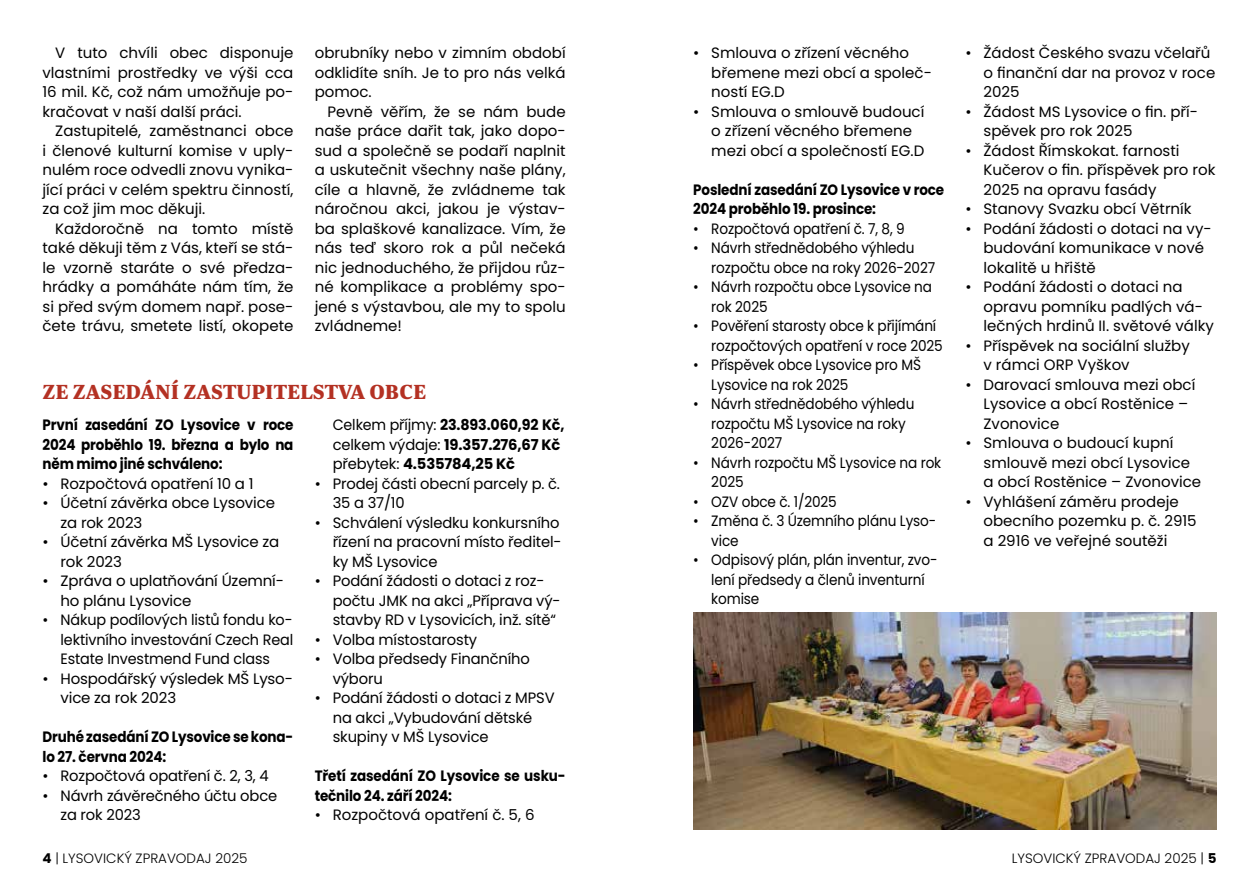
<style>
.page{position:relative;width:1259px;height:893px;background:#fff}
.page>*{position:absolute;margin:0;border:0;box-sizing:border-box;transform-origin:0 0}
.t1{font:900 24px "Newzald";color:#b43123}
.t2{font:15px/19.5px "Poppins";letter-spacing:-.01em;color:#000}
.t3{font:15px/19.5px "Poppins";letter-spacing:-.01em;color:#000;scale:.91 1}
.t4{font:700 15px/19.5px "Poppins";letter-spacing:-.01em;color:#000;scale:.9 1}
.t5{font:15px/19.5px "Poppins";letter-spacing:-.01em;color:#000;text-align:justify;scale:.96 1}
.t6{font:700 15px/19.5px "Poppins";letter-spacing:-.01em;color:#000;scale:.95 1}
.t7{font:300 13.5px "Poppins";color:#000}
.s1{font-weight:400}
.s2{font-weight:700}
</style>
<div class="page">
<img style="left:693px;top:612px;width:523px;height:217px">
<p class="t2" style="left:43px;top:43px;width:252px;text-align:justify;text-indent:13px">V tuto chvíli obec disponuje vlastními prostředky ve výši cca 16 mil. Kč, což nám umožňuje po&shy;kračovat v naší další práci.</p>
<p class="t2" style="left:43px;top:121px;width:252px;text-align:justify;text-indent:13px">Zastupitelé, zaměstnanci obce i členové kulturní komise v uply&shy;nulém roce odvedli znovu vynika&shy;jící práci v celém spektru činností, za což jim moc děkuji.</p>
<p class="t2" style="left:43px;top:219px;width:252px;text-align:justify;text-indent:13px">Každoročně na tomto místě také děkuji těm z Vás, kteří se stá&shy;le vzorně staráte o své předza&shy;hrádky a pomáháte nám tím, že si před svým domem např. pose&shy;čete trávu, smetete listí, okopete</p>
<p class="t2" style="left:315px;top:43px;width:252px;text-align:justify">obrubníky nebo v zimním období odklidíte sníh. Je to pro nás velká pomoc.</p>
<p class="t2" style="left:315px;top:102px;width:252px;text-align:justify;text-indent:13px">Pevně věřím, že se nám bude naše práce dařit tak, jako dopo&shy;sud a společně se podaří naplnit a uskutečnit všechny naše plány, cíle a hlavně, že zvládneme tak náročnou akci, jakou je výstav&shy;ba splaškové kanalizace. Vím, že nás teď skoro rok a půl nečeká nic jednoduchého, že přijdou růz&shy;né komplikace a problémy spo&shy;jené s výstavbou, ale my to spolu zvládneme!</p>
<h1 class="t1" style="left:43px;top:375px;width:385px">ZE ZASEDÁNÍ ZASTUPITELSTVA OBCE</h1>
<p class="t4" style="left:43px;top:415px;width:280px;text-align:justify">První zasedání ZO Lysovice v roce 2024 proběhlo 19. března a bylo na něm mimo jiné schváleno:</p>
<p class="t2" style="left:43px;top:474px;width:212px">• Rozpočtová opatření 10 a 1</p>
<p class="t2" style="left:61px;top:493px;width:216px;text-indent:-18px">• Účetní závěrka obce Lysovice za rok 2023</p>
<p class="t2" style="left:61px;top:532px;width:220px;text-indent:-18px">• Účetní závěrka MŠ Lysovice za rok 2023</p>
<p class="t2" style="left:61px;top:571px;width:225px;text-indent:-18px">• Zpráva o uplatňování Územní&shy;ho plánu Lysovice</p>
<p class="t5" style="left:61px;top:610px;width:244px;text-indent:-18px">• Nákup podílových listů fondu ko&shy;lektivního investování Czech Real Estate Investmend Fund class</p>
<p class="t2" style="left:61px;top:669px;width:234px;text-indent:-18px">• Hospodářský výsledek MŠ Lyso&shy;vice za rok 2023</p>
<p class="t4" style="left:43px;top:727px;width:280px">Druhé zasedání ZO Lysovice se kona&shy;lo 27. června 2024:</p>
<p class="t2" style="left:43px;top:766px;width:228px">• Rozpočtová opatření č. 2, 3, 4</p>
<p class="t2" style="left:61px;top:786px;width:218px;text-indent:-18px">• Návrh závěrečného účtu obce za rok 2023</p>
<p class="t6" style="left:333px;top:415px;width:245px"><span class="s1">Celkem příjmy:</span> 23.893.060,92 Kč, <span class="s1">celkem výdaje:</span> 19.357.276,67 Kč <span class="s1">přebytek:</span> 4.535784,25 Kč</p>
<p class="t2" style="left:333px;top:474px;width:229px;text-indent:-18px">• Prodej části obecní parcely p. č.<br>35 a 37/10</p>
<p class="t2" style="left:333px;top:513px;width:230px;text-indent:-18px">• Schválení výsledku konkursního řízení na pracovní místo ředitel&shy;ky MŠ Lysovice</p>
<p class="t2" style="left:333px;top:571px;width:229px;text-indent:-18px">• Podání žádosti o dotaci z roz&shy;počtu JMK na akci „Příprava vý&shy;stavby RD v Lysovicích, inž. sítě“</p>
<p class="t2" style="left:315px;top:630px;width:164px">• Volba místostarosty</p>
<p class="t2" style="left:333px;top:649px;width:199px;text-indent:-18px">• Volba předsedy Finančního výboru</p>
<p class="t2" style="left:333px;top:688px;width:223px;text-indent:-18px">• Podání žádosti o dotaci z MPSV na akci „Vybudování dětské skupiny v MŠ Lysovice</p>
<p class="t4" style="left:315px;top:766px;width:280px">Třetí zasedání ZO Lysovice se usku&shy;tečnilo 24. září 2024:</p>
<p class="t2" style="left:315px;top:805px;width:221px">• Rozpočtová opatření č. 5, 6</p>
<p class="t2" style="left:711px;top:43px;width:222px;text-indent:-18px">• Smlouva o zřízení věcného břemene mezi obcí a společ&shy;ností EG.D</p>
<p class="t2" style="left:711px;top:102px;width:215px;text-indent:-18px">• Smlouva o smlouvě budoucí o zřízení věcného břemene mezi obcí a společností EG.D</p>
<p class="t4" style="left:693px;top:180px;width:280px">Poslední zasedání ZO Lysovice v roce<br>2024 proběhlo 19. prosince:</p>
<p class="t3" style="left:693px;top:219px;width:234px">• Rozpočtová opatření č. 7, 8, 9</p>
<p class="t3" style="left:711px;top:238px;width:248px;text-indent:-18px">• Návrh střednědobého výhledu rozpočtu obce na roky 2026-2027</p>
<p class="t3" style="left:711px;top:277px;width:244px;text-indent:-18px">• Návrh rozpočtu obce Lysovice na rok 2025</p>
<p class="t3" style="left:711px;top:316px;width:256px;text-indent:-18px">• Pověření starosty obce k přijímání rozpočtových opatření v roce 2025</p>
<p class="t3" style="left:711px;top:355px;width:232px;text-indent:-18px">• Příspěvek obce Lysovice pro MŠ<br>Lysovice na rok 2025</p>
<p class="t3" style="left:711px;top:394px;width:225px;text-indent:-18px">• Návrh střednědobého výhledu rozpočtu MŠ Lysovice na roky<br>2026-2027</p>
<p class="t3" style="left:711px;top:453px;width:254px;text-indent:-18px">• Návrh rozpočtu MŠ Lysovice na rok<br>2025</p>
<p class="t3" style="left:693px;top:492px;width:159px">• OZV obce č. 1/2025</p>
<p class="t3" style="left:711px;top:511px;width:249px;text-indent:-18px">• Změna č. 3 Územního plánu Lyso&shy;vice</p>
<p class="t3" style="left:711px;top:550px;width:250px;text-indent:-18px">• Odpisový plán, plán inventur, zvo&shy;lení předsedy a členů inventurní komise</p>
<p class="t2" style="left:983px;top:43px;width:233px;text-indent:-18px">• Žádost Českého svazu včelařů o finanční dar na provoz v roce<br>2025</p>
<p class="t2" style="left:983px;top:102px;width:216px;text-indent:-18px">• Žádost MS Lysovice o fin. pří&shy;spěvek pro rok 2025</p>
<p class="t2" style="left:983px;top:141px;width:233px;text-indent:-18px">• Žádost Římskokat. farnosti<br>Kučerov o fin. příspěvek pro rok<br>2025 na opravu fasády</p>
<p class="t2" style="left:965px;top:199px;width:228px">• Stanovy Svazku obcí Větrník</p>
<p class="t2" style="left:983px;top:219px;width:230px;text-indent:-18px">• Podání žádosti o dotaci na vy&shy;budování komunikace v nové lokalitě u hřiště</p>
<p class="t2" style="left:983px;top:277px;width:232px;text-indent:-18px">• Podání žádosti o dotaci na opravu pomníku padlých vá&shy;lečných hrdinů II. světové války</p>
<p class="t2" style="left:983px;top:336px;width:208px;text-indent:-18px">• Příspěvek na sociální služby v rámci ORP Vyškov</p>
<p class="t2" style="left:983px;top:375px;width:213px;text-indent:-18px">• Darovací smlouva mezi obcí<br>Lysovice a obcí Rostěnice –<br>Zvonovice</p>
<p class="t2" style="left:983px;top:433px;width:219px;text-indent:-18px">• Smlouva o budoucí kupní smlouvě mezi obcí Lysovice a obcí Rostěnice – Zvonovice</p>
<p class="t2" style="left:983px;top:492px;width:215px;text-indent:-18px">• Vyhlášení záměru prodeje obecního pozemku p. č. 2915 a 2916 ve veřejné soutěži</p>
<p class="t7" style="left:43px;top:851px;width:206px"><span class="s2">4</span> | LYSOVICKÝ ZPRAVODAJ 2025</p>
<p class="t7" style="left:1012px;top:851px;width:206px">LYSOVICKÝ ZPRAVODAJ 2025 | <span class="s2">5</span></p>
</div>
